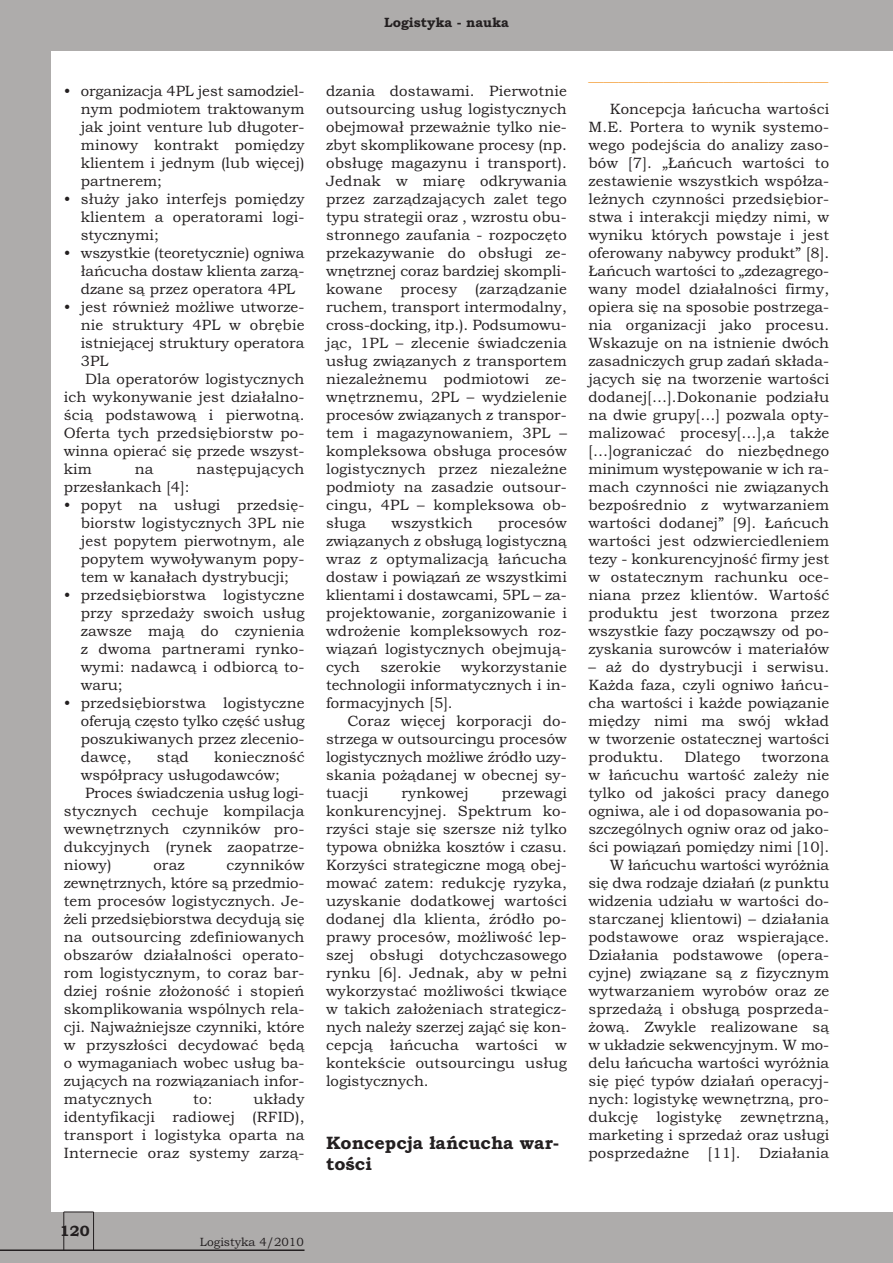
<style>
.page{position:relative;width:893px;height:1263px;background:#aeacab}
.page>*{position:absolute;margin:0;border:0;box-sizing:border-box;transform-origin:0 0}
.t1{font:700 18px/21.6px "Bookman Old Style";color:#231f20}
.t2{font:15px/18px "Bookman Old Style";letter-spacing:.01em;color:#231f20;text-align:justify}
.t3{font:15px "Bookman Old Style";color:#f49f39}
.t4{font:700 15px "Bookman Old Style";color:#231f20}
.t5{font:700 13.5px "Bookman Old Style";color:#231f20}
.t6{font:12px "Bookman Old Style";color:#231f20}
</style>
<div class="page">
<div style="left:51px;top:51px;width:842px;height:1161px;background:#fff"></div>
<hr style="left:0;top:1249px;width:304px;height:2px;background:#231f20">
<hr style="left:93px;top:1212px;width:1px;height:38px;background:#231f20">
<hr style="left:64px;top:1212px;width:1px;height:38px;background:#231f20">
<hr style="left:64px;top:1212px;width:30px;height:1px;background:#231f20">
<p class="t5" style="left:384px;top:14px;width:126px">Logistyka - nauka</p>
<p class="t2" style="left:81px;top:82px;width:225px;text-indent:-17px">• organizacja 4PL jest samodziel&shy;nym podmiotem traktowanym jak joint venture lub długoter&shy;minowy kontrakt pomiędzy klientem i jednym (lub więcej) partnerem;</p>
<p class="t2" style="left:81px;top:190px;width:225px;text-indent:-17px">• służy jako interfejs pomiędzy klientem a operatorami logi&shy;stycznymi;</p>
<p class="t2" style="left:81px;top:244px;width:225px;text-indent:-17px">• wszystkie (teoretycznie) ogniwa łańcucha dostaw klienta zarzą&shy;dzane są przez operatora 4PL</p>
<p class="t2" style="left:64px;top:298px;width:242px">• jest również możliwe utworze-</p>
<p class="t2" style="left:81px;top:316px;width:225px">nie struktury 4PL w obrębie</p>
<p class="t2" style="left:81px;top:334px;width:225px">istniejącej struktury operatora</p>
<p class="t2" style="left:81px;top:352px;width:29px">3PL</p>
<p class="t2" style="left:85px;top:370px;width:221px">Dla operatorów logistycznych</p>
<p class="t2" style="left:64px;top:388px;width:242px">ich wykonywanie jest działalno-</p>
<p class="t2" style="left:64px;top:406px;width:242px">ścią podstawową i pierwotną.</p>
<p class="t2" style="left:64px;top:424px;width:242px">Oferta tych przedsiębiorstw po-</p>
<p class="t2" style="left:64px;top:442px;width:242px">winna opierać się przede wszyst-</p>
<p class="t2" style="left:64px;top:460px;width:30px">kim</p>
<p class="t2" style="left:135px;top:460px;width:20px">na</p>
<p class="t2" style="left:196px;top:460px;width:110px">następujących</p>
<p class="t2" style="left:64px;top:478px;width:127px">przesłankach [4]:</p>
<p class="t2" style="left:81px;top:496px;width:225px;text-indent:-17px">• popyt na usługi przedsię&shy;biorstw logistycznych 3PL nie jest popytem pierwotnym, ale popytem wywoływanym popy&shy;tem w kanałach dystrybucji;</p>
<p class="t2" style="left:81px;top:586px;width:225px;text-indent:-17px">• przedsiębiorstwa logistyczne przy sprzedaży swoich usług zawsze mają do czynienia z dwoma partnerami rynko&shy;wymi: nadawcą i odbiorcą to&shy;waru;</p>
<p class="t2" style="left:81px;top:694px;width:225px;text-indent:-17px">• przedsiębiorstwa logistyczne oferują często tylko część usług poszukiwanych przez zlecenio&shy;dawcę,</p>
<p class="t2" style="left:157px;top:748px;width:33px">stąd</p>
<p class="t2" style="left:214px;top:748px;width:92px">konieczność</p>
<p class="t2" style="left:81px;top:766px;width:201px">współpracy usługodawców;</p>
<p class="t2" style="left:85px;top:784px;width:221px">Proces świadczenia usług logi-</p>
<p class="t2" style="left:64px;top:802px;width:242px">stycznych cechuje kompilacja</p>
<p class="t2" style="left:64px;top:820px;width:242px">wewnętrznych czynników pro-</p>
<p class="t2" style="left:64px;top:838px;width:242px">dukcyjnych (rynek zaopatrze-</p>
<p class="t2" style="left:64px;top:856px;width:49px">niowy)</p>
<p class="t2" style="left:153px;top:856px;width:33px">oraz</p>
<p class="t2" style="left:64px;top:856px;width:242px;text-indent:163px">czynników zewnętrznych, które są przedmio&shy;tem procesów logistycznych. Je&shy;żeli przedsiębiorstwa decydują się na outsourcing zdefiniowanych obszarów działalności operato&shy;rom logistycznym, to coraz bar&shy;dziej rośnie złożoność i stopień skomplikowania wspólnych rela&shy;cji. Najważniejsze czynniki, które w przyszłości decydować będą o wymaganiach wobec usług ba&shy;zujących na rozwiązaniach infor&shy;matycznych</p>
<p class="t2" style="left:64px;top:1090px;width:242px;text-indent:190px">układy identyfikacji radiowej (RFID), transport i logistyka oparta na Internecie oraz systemy zarzą-</p>
<p class="t2" style="left:193px;top:1090px;width:21px">to:</p>
<p class="t2" style="left:326px;top:82px;width:242px">dzania dostawami. Pierwotnie outsourcing usług logistycznych obejmował przeważnie tylko nie&shy;zbyt skomplikowane procesy (np. obsługę magazynu i transport).<br>Jednak w miarę odkrywania przez zarządzających zalet tego typu strategii oraz , wzrostu obu&shy;stronnego zaufania - rozpoczęto przekazywanie do obsługi ze&shy;wnętrznej coraz bardziej skompli&shy;kowane procesy (zarządzanie ruchem, transport intermodalny, cross-docking, itp.). Podsumowu&shy;jąc, 1PL – zlecenie świadczenia usług związanych z transportem niezależnemu podmiotowi ze&shy;wnętrznemu, 2PL – wydzielenie procesów związanych z transpor&shy;tem i magazynowaniem, 3PL – kompleksowa obsługa procesów logistycznych przez niezależne podmioty na zasadzie outsour&shy;cingu, 4PL – kompleksowa ob&shy;sługa</p>
<p class="t2" style="left:392px;top:514px;width:83px">wszystkich</p>
<p class="t2" style="left:326px;top:514px;width:242px;text-indent:172px">procesów związanych z obsługą logistyczną wraz z optymalizacją łańcucha dostaw i powiązań ze wszystkimi klientami i dostawcami, 5PL – za&shy;projektowanie, zorganizowanie i wdrożenie kompleksowych roz&shy;wiązań logistycznych obejmują&shy;cych</p>
<p class="t2" style="left:326px;top:658px;width:242px;text-indent:135px">wykorzystanie technologii informatycznych i in&shy;formacyjnych [5].</p>
<p class="t2" style="left:326px;top:712px;width:242px;text-indent:21px">Coraz więcej korporacji do&shy;strzega w outsourcingu procesów logistycznych możliwe źródło uzy&shy;skania pożądanej w obecnej sy&shy;tuacji</p>
<p class="t2" style="left:380px;top:658px;width:62px">szerokie</p>
<p class="t2" style="left:401px;top:784px;width:69px">rynkowej</p>
<p class="t2" style="left:326px;top:784px;width:242px;text-indent:176px">przewagi konkurencyjnej. Spektrum ko&shy;rzyści staje się szersze niż tylko typowa obniżka kosztów i czasu.<br>Korzyści strategiczne mogą obej&shy;mować zatem: redukcję ryzyka, uzyskanie dodatkowej wartości dodanej dla klienta, źródło po&shy;prawy procesów, możliwość lep&shy;szej obsługi dotychczasowego rynku [6]. Jednak, aby w pełni wykorzystać możliwości tkwiące w takich założeniach strategicz&shy;nych należy szerzej zająć się kon&shy;cepcją łańcucha wartości w kontekście outsourcingu usług logistycznych.</p>
<p class="t1" style="left:326px;top:1131px;width:235px">Koncepcja łańcucha war&shy;tości</p>
<p class="t3" style="left:588px;top:67px;width:242px">________________________________</p>
<p class="t2" style="left:588px;top:100px;width:242px;text-indent:21px">Koncepcja łańcucha wartości M.E. Portera to wynik systemo&shy;wego podejścia do analizy zaso&shy;bów [7]. „Łańcuch wartości to zestawienie wszystkich współza&shy;leżnych czynności przedsiębior&shy;stwa i interakcji między nimi, w wyniku których powstaje i jest oferowany nabywcy produkt” [8].<br>Łańcuch wartości to „zdezagrego&shy;wany model działalności firmy, opiera się na sposobie postrzega&shy;nia organizacji jako procesu.<br>Wskazuje on na istnienie dwóch zasadniczych grup zadań składa&shy;jących się na tworzenie wartości dodanej[…].Dokonanie podziału na dwie grupy[…] pozwala opty&shy;malizować procesy[…],a także […]ograniczać do niezbędnego minimum występowanie w ich ra&shy;mach czynności nie związanych bezpośrednio z wytwarzaniem wartości dodanej” [9]. Łańcuch wartości jest odzwierciedleniem tezy - konkurencyjność firmy jest w ostatecznym rachunku oce&shy;niana przez klientów. Wartość produktu jest tworzona przez wszystkie fazy począwszy od po&shy;zyskania surowców i materiałów</p>
<p class="t2" style="left:588px;top:658px;width:242px">– aż do dystrybucji i serwisu.<br>Każda faza, czyli ogniwo łańcu&shy;cha wartości i każde powiązanie między nimi ma swój wkład w tworzenie ostatecznej wartości produktu.</p>
<p class="t2" style="left:684px;top:748px;width:58px">Dlatego</p>
<p class="t2" style="left:588px;top:748px;width:242px;text-align:right">tworzona<br>w łańcuchu wartość zależy nie tylko od jakości pracy danego ogniwa, ale i od dopasowania po&shy;szczególnych ogniw oraz od jako&shy;ści powiązań pomiędzy nimi [10].<br>W łańcuchu wartości wyróżnia się dwa rodzaje działań (z punktu widzenia udziału w wartości do&shy;starczanej klientowi) – działania podstawowe oraz wspierające.<br>Działania podstawowe (opera&shy;cyjne) związane są z fizycznym wytwarzaniem wyrobów oraz ze sprzedażą i obsługą posprzeda&shy;żową. Zwykle realizowane są w układzie sekwencyjnym. W mo&shy;delu łańcucha wartości wyróżnia się pięć typów działań operacyj&shy;nych: logistykę wewnętrzną, pro&shy;dukcję logistykę zewnętrzną, marketing i sprzedaż oraz usługi posprzedażne [11]. Działania</p>
<p class="t4" style="left:60px;top:1222px;width:31px">120</p>
<p class="t6" style="left:200px;top:1234px;width:105px">Logistyka 4/2010</p>
</div>
